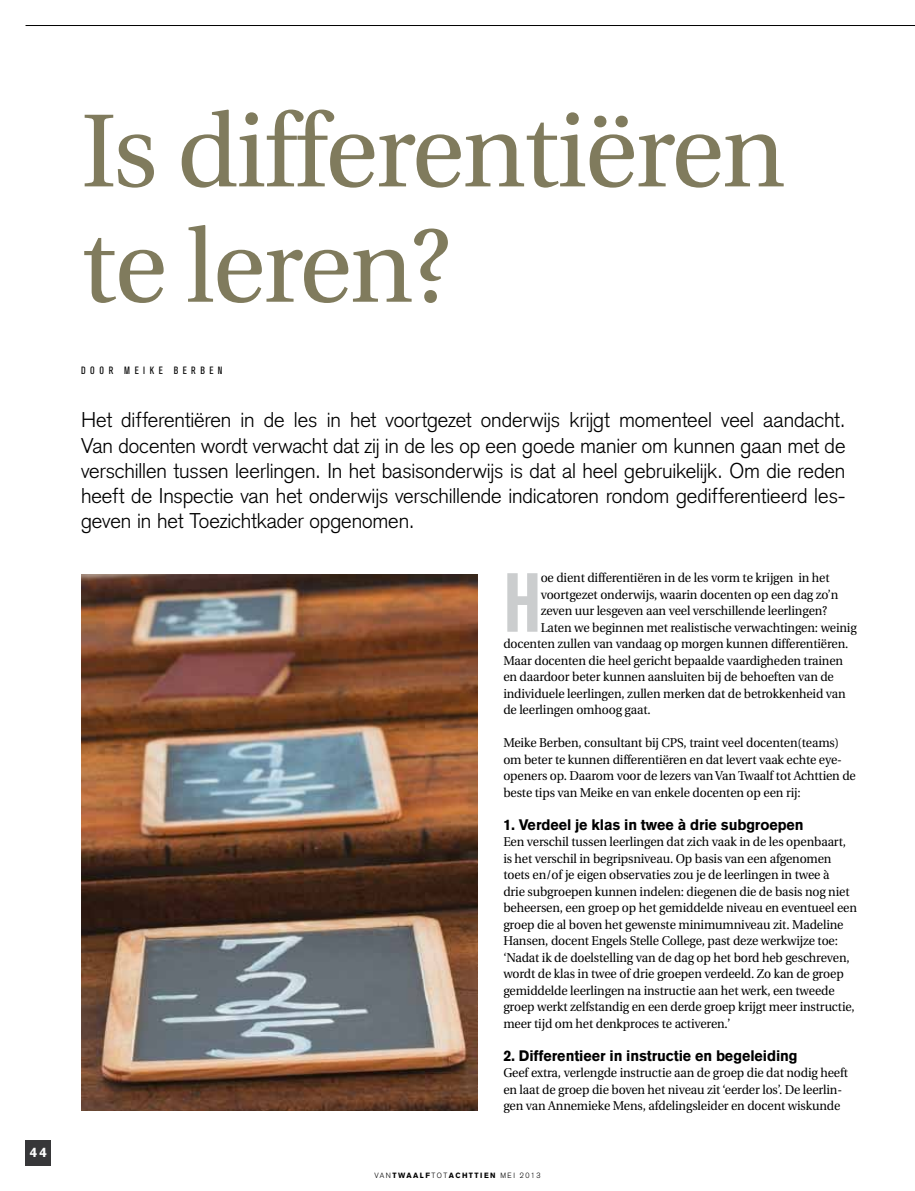
<style>
.page{position:relative;width:915px;height:1191px;background:#fff}
.page>*{position:absolute;margin:0;border:0;box-sizing:border-box;transform-origin:0 0}
.t1{font:103.5px/115.4px "Utopia";letter-spacing:-.02em;color:#807b5d}
.t2{font:700 condensed 82.8px "Akzidenz Grotesk BE";color:#cbcdce;scale:.96 1}
.t3{font:300 21px/25.2px "Akzidenz Grotesk";letter-spacing:-.005em;color:#000;text-align:justify}
.t4{font:900 15px "Akzidenz Grotesk";letter-spacing:-.01em;color:#000;scale:.96 1}
.t5{font:900 13.5px "Akzidenz Grotesk";color:#fff}
.t6{font:12.75px/16.5px "Utopia";letter-spacing:-.01em;color:#000;scale:.96 1}
.t7{font:condensed 10.5px "Akzidenz Grotesk BE";letter-spacing:.42em;color:#000}
.t8{font:900 7.5px "Akzidenz Grotesk";letter-spacing:.2em;color:#000}
.s1{font-weight:300}
</style>
<div class="page">
<img style="left:81px;top:574px;width:396px;height:536px">
<div style="left:26px;top:1140px;width:25px;height:25px;background:#373739"></div>
<hr style="left:26px;top:25px;width:888px;height:1px;background:#000">
<p class="t5" style="left:30px;top:1144px;width:19px">44</p>
<h1 class="t1" style="left:81px;top:96px;width:705px">Is differentiëren te leren?</h1>
<p class="t7" style="left:81px;top:364px;width:143px">DOOR MEIKE BERBEN</p>
<p class="t3" style="left:81px;top:408px;width:765px">Het differentiëren in de les in het voortgezet onderwijs krijgt momenteel veel aandacht.<br>Van docenten wordt verwacht dat zij in de les op een goede manier om kunnen gaan met de verschillen tussen leerlingen. In het basisonderwijs is dat al heel gebruikelijk. Om die reden heeft de Inspectie van het onderwijs verschillende indicatoren rondom gedifferentieerd les&shy;geven in het Toezichtkader opgenomen.</p>
<h2 class="t2" style="left:503px;top:555px;width:41px">H</h2>
<p class="t6" style="left:540px;top:570px;width:302px">oe dient differentiëren in de les vorm te krijgen in het</p>
<p class="t6" style="left:540px;top:586px;width:311px">voortgezet onderwijs, waarin docenten op een dag zo’n</p>
<p class="t6" style="left:540px;top:603px;width:300px">zeven uur lesgeven aan veel verschillende leerlingen?</p>
<p class="t6" style="left:540px;top:619px;width:330px">Laten we beginnen met realistische verwachtingen: weinig</p>
<p class="t6" style="left:503px;top:636px;width:361px">docenten zullen van vandaag op morgen kunnen differentiëren.</p>
<p class="t6" style="left:503px;top:652px;width:355px">Maar docenten die heel gericht bepaalde vaardigheden trainen</p>
<p class="t6" style="left:503px;top:669px;width:346px">en daardoor beter kunnen aansluiten bij de behoeften van de</p>
<p class="t6" style="left:503px;top:685px;width:358px">individuele leerlingen, zullen merken dat de betrokkenheid van</p>
<p class="t6" style="left:503px;top:702px;width:155px">de leerlingen omhoog gaat.</p>
<p class="t6" style="left:503px;top:735px;width:368px">Meike Berben, consultant bij CPS, traint veel docenten(teams) om beter te kunnen differentiëren en dat levert vaak echte eye&shy;openers op. Daarom voor de lezers van Van Twaalf tot Achttien de beste tips van Meike en van enkele docenten op een rij:</p>
<p class="t4" style="left:503px;top:815px;width:314px">1. Verdeel je klas in twee à drie subgroepen</p>
<p class="t6" style="left:503px;top:834px;width:370px">Een verschil tussen leerlingen dat zich vaak in de les openbaart, is het verschil in begripsniveau. Op basis van een afgenomen toets en/of je eigen observaties zou je de leerlingen in twee à<br>drie subgroepen kunnen indelen: diegenen die de basis nog niet beheersen, een groep op het gemiddelde niveau en eventueel een groep die al boven het gewenste minimumniveau zit. Madeline Hansen, docent Engels Stelle College, past deze werkwijze toe: ‘Nadat ik de doelstelling van de dag op het bord heb geschreven, wordt de klas in twee of drie groepen verdeeld. Zo kan de groep gemiddelde leerlingen na instructie aan het werk, een tweede groep werkt zelfstandig en een derde groep krijgt meer instructie, meer tijd om het denkproces te activeren.’</p>
<p class="t4" style="left:503px;top:1046px;width:308px">2. Differentieer in instructie en begeleiding</p>
<p class="t6" style="left:503px;top:1065px;width:360px">Geef extra, verlengde instructie aan de groep die dat nodig heeft en laat de groep die boven het niveau zit ‘eerder los’. De leerlin&shy;gen van Annemieke Mens, afdelingsleider en docent wiskunde</p>
<p class="t8" style="left:374px;top:1170px;width:167px"><span class="s1">van</span>twaalf<span class="s1">tot</span>achTtien <span class="s1">MEI 2013</span></p>
</div>
